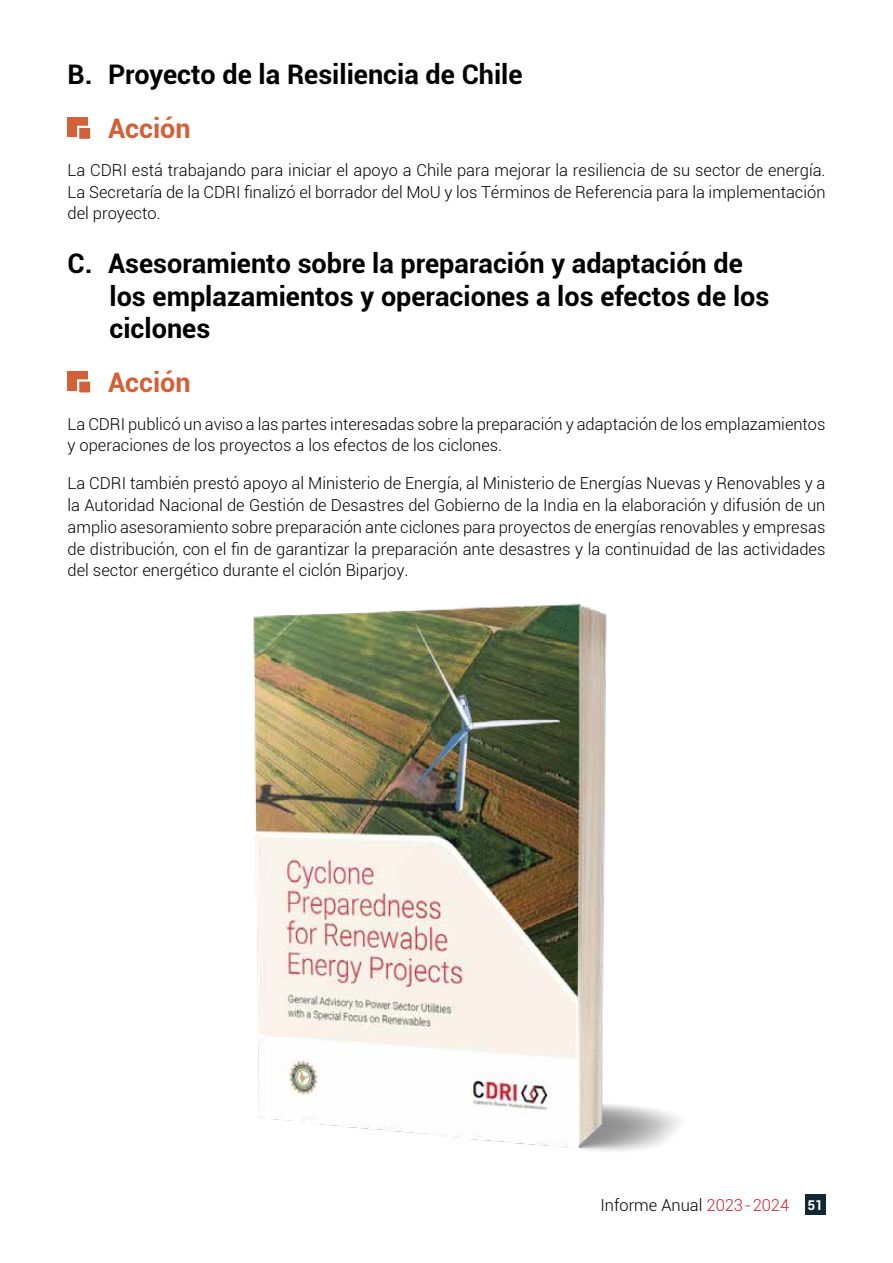
<style>
.page{position:relative;width:893px;height:1263px;background:#fff}
.page>*{position:absolute;margin:0;border:0;box-sizing:border-box;transform-origin:0 0}
.t1{font:700 27px/32.4px "Roboto";color:#000}
.t2{font:700 27px "Roboto";color:#d26139}
.t3{font:300 16.5px/21.8px "Roboto";color:#000;text-align:justify}
.s1{color:#cb2433}
.s2{font-weight:700;font-size:13.5px;color:#fff}
</style>
<div class="page">
<div style="left:805px;top:1195px;width:20px;height:20px;background:#122633"></div>
<div style="left:68px;top:117px;width:20px;height:20px;background:#d26139"></div>
<div style="left:77px;top:126px;width:15px;height:15px;background:#d26139;border:2px solid #fff"></div>
<div style="left:68px;top:371px;width:20px;height:20px;background:#d26139"></div>
<div style="left:77px;top:379px;width:15px;height:16px;background:#d26139;border:2px solid #fff"></div>
<img style="left:253px;top:603px;width:427px;height:548px">
<h1 class="t1" style="left:68px;top:57px;width:457px">B. Proyecto de la Resiliencia de Chile</h1>
<h1 class="t2" style="left:108px;top:109px;width:84px">Acción</h1>
<p class="t3" style="left:68px;top:159px;width:759px">La CDRI está trabajando para iniciar el apoyo a Chile para mejorar la resiliencia de su sector de energía.<br>La Secretaría de la CDRI finalizó el borrador del MoU y los Términos de Referencia para la implementación del proyecto.</p>
<h1 class="t1" style="left:110px;top:246px;width:661px;text-indent:-42px">C. Asesoramiento sobre la preparación y adaptación de los emplazamientos y operaciones a los efectos de los ciclones</h1>
<h1 class="t2" style="left:108px;top:363px;width:84px">Acción</h1>
<p class="t3" style="left:68px;top:412px;width:759px">La CDRI publicó un aviso a las partes interesadas sobre la preparación y adaptación de los emplazamientos y operaciones de los proyectos a los efectos de los ciclones.</p>
<p class="t3" style="left:68px;top:472px;width:759px">La CDRI también prestó apoyo al Ministerio de Energía, al Ministerio de Energías Nuevas y Renovables y a la Autoridad Nacional de Gestión de Desastres del Gobierno de la India en la elaboración y difusión de un amplio asesoramiento sobre preparación ante ciclones para proyectos de energías renovables y empresas de distribución, con el fin de garantizar la preparación ante desastres y la continuidad de las actividades del sector energético durante el ciclón Biparjoy.</p>
<p class="t3" style="left:600px;top:1194px;width:224px">Informe Anual <span class="s1">2023-2024</span> <span class="s2">51</span></p>
</div>
